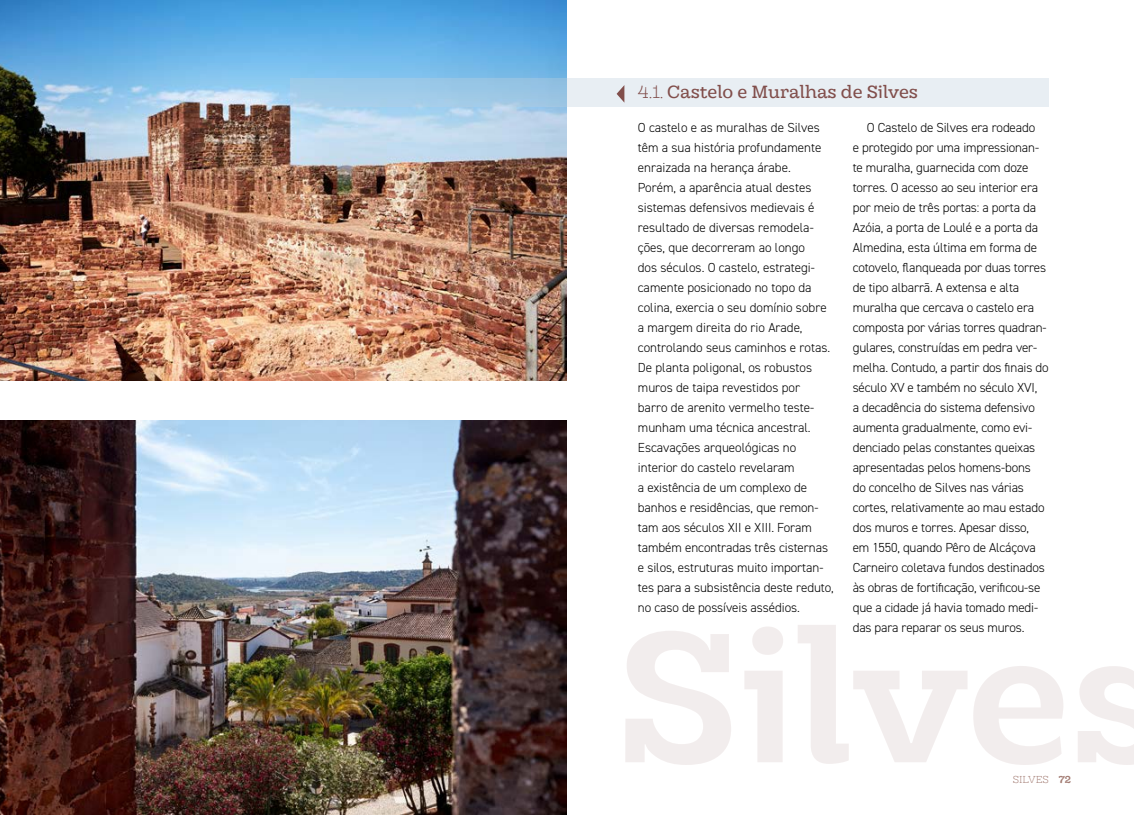
<style>
.page{position:relative;width:1134px;height:815px;background:#fff}
.page>*{position:absolute;margin:0;border:0;box-sizing:border-box;transform-origin:0 0}
.t1{font:17.5px "Hernandez Niu";color:#814e4b}
.t2{font:300 13.12px/20px "DIN2014";letter-spacing:-.01em;color:#000}
.t3{font:300 10px "Hernandez Niu";color:#a27b72}
.s1{font-weight:300}
.s2{font-weight:700}
</style>
<div class="page">
<img style="left:0;top:0;width:567px;height:381px">
<img style="left:0;top:421px;width:567px;height:394px">
<svg style="left:291px;top:78px;width:758px;height:29px;background:#cce0ee"></svg>
<svg style="left:617px;top:85px;width:7px;height:18px"></svg>
<h1 class="t1" style="left:638px;top:81px;width:282px"><span class="s1">4.1.</span> Castelo e Muralhas de Silves</h1>
<p class="t2" style="left:638px;top:118px;width:197px">O castelo e as muralhas de Silves têm a sua história profundamente enraizada na herança árabe.<br>Porém, a aparência atual destes sistemas defensivos medievais é resultado de diversas remodela&shy;ções, que decorreram ao longo<br>dos séculos. O castelo, estrategi&shy;camente posicionado no topo da colina, exercia o seu domínio sobre a margem direita do rio Arade, controlando seus caminhos e rotas.<br>De planta poligonal, os robustos muros de taipa revestidos por<br>barro de arenito vermelho teste&shy;munham uma técnica ancestral.<br>Escavações arqueológicas no interior do castelo revelaram<br>a existência de um complexo de banhos e residências, que remon&shy;tam aos séculos XII e XIII. Foram também encontradas três cisternas e silos, estruturas muito importan&shy;tes para a subsistência deste reduto, no caso de possíveis assédios.</p>
<p class="t2" style="left:853px;top:118px;width:197px;text-indent:14px">O Castelo de Silves era rodeado<br>e protegido por uma impressionan&shy;te muralha, guarnecida com doze torres. O acesso ao seu interior era por meio de três portas: a porta da Azóia, a porta de Loulé e a porta da Almedina, esta última em forma de cotovelo, flanqueada por duas torres de tipo albarrã. A extensa e alta muralha que cercava o castelo era composta por várias torres quadran&shy;gulares, construídas em pedra ver&shy;melha. Contudo, a partir dos finais do século XV e também no século XVI,<br>a decadência do sistema defensivo aumenta gradualmente, como evi&shy;denciado pelas constantes queixas apresentadas pelos homens-bons<br>do concelho de Silves nas várias cortes, relativamente ao mau estado dos muros e torres. Apesar disso, em 1550, quando Pêro de Alcáçova Carneiro coletava fundos destinados às obras de fortificação, verificou-se que a cidade já havia tomado medi&shy;das para reparar os seus muros.</p>
<p class="t3" style="left:1013px;top:773px;width:60px">SILVES <span class="s2">72</span></p>
</div>
